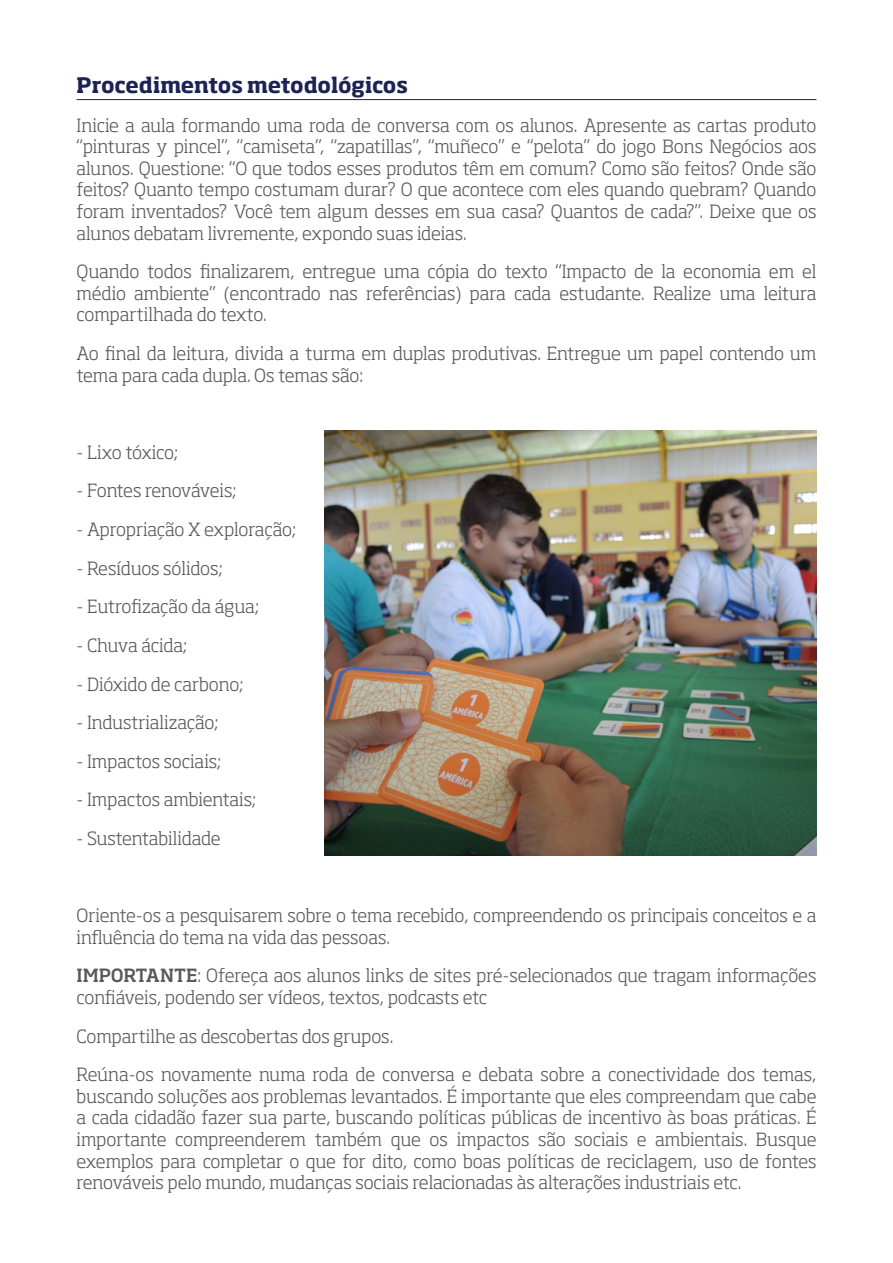
<style>
.page{position:relative;width:893px;height:1263px;background:#fff}
.page>*{position:absolute;margin:0;border:0;box-sizing:border-box;transform-origin:0 0}
.t1{font:700 21px "Soho Std";letter-spacing:-.01em;color:#1d2254}
.t2{font:300 18px/21.6px "Soho Std";letter-spacing:-.005em;color:#58595b}
.t3{font:300 18px "Soho Std";letter-spacing:-.025em;color:#58595b}
.s1{font-weight:500}
</style>
<div class="page">
<hr style="left:77px;top:99px;width:739px;height:1px;background:#1d2254">
<img style="left:325px;top:431px;width:491px;height:425px">
<p class="t1" style="left:77px;top:72px;width:333px">Procedimentos metodológicos</p>
<p class="t2" style="left:77px;top:114px;width:741px;text-align:justify">Inicie a aula formando uma roda de conversa com os alunos. Apresente as cartas produto “pinturas y pincel”, “camiseta”, “zapatillas”, “muñeco” e “pelota” do jogo Bons Negócios aos alunos. Questione: “O que todos esses produtos têm em comum? Como são feitos? Onde são feitos? Quanto tempo costumam durar? O que acontece com eles quando quebram? Quando foram inventados? Você tem algum desses em sua casa? Quantos de cada?”. Deixe que os alunos debatam livremente, expondo suas ideias.</p>
<p class="t2" style="left:77px;top:260px;width:741px;text-align:justify">Quando todos finalizarem, entregue uma cópia do texto “Impacto de la economia em el médio ambiente” (encontrado nas referências) para cada estudante. Realize uma leitura compartilhada do texto.</p>
<p class="t2" style="left:77px;top:342px;width:741px">Ao final da leitura, divida a turma em duplas produtivas. Entregue um papel contendo um tema para cada dupla. Os temas são:</p>
<p class="t2" style="left:77px;top:441px;width:103px">- Lixo tóxico;</p>
<p class="t3" style="left:77px;top:479px;width:162px">- Fontes renováveis;</p>
<p class="t2" style="left:77px;top:518px;width:221px">- Apropriação X exploração;</p>
<p class="t2" style="left:77px;top:557px;width:148px">- Resíduos sólidos;</p>
<p class="t2" style="left:77px;top:596px;width:184px">- Eutrofização da água;</p>
<p class="t2" style="left:77px;top:634px;width:112px">- Chuva ácida;</p>
<p class="t2" style="left:77px;top:673px;width:168px">- Dióxido de carbono;</p>
<p class="t2" style="left:77px;top:711px;width:144px">- Industrialização;</p>
<p class="t2" style="left:77px;top:750px;width:146px">- Impactos sociais;</p>
<p class="t2" style="left:77px;top:789px;width:181px">- Impactos ambientais;</p>
<p class="t2" style="left:77px;top:827px;width:146px">- Sustentabilidade</p>
<p class="t2" style="left:77px;top:904px;width:741px">Oriente-os a pesquisarem sobre o tema recebido, compreendendo os principais conceitos e a influência do tema na vida das pessoas.</p>
<p class="t2" style="left:77px;top:965px;width:741px"><span class="s1">IMPORTANTE</span>: Ofereça aos alunos links de sites pré-selecionados que tragam informações confiáveis, podendo ser vídeos, textos, podcasts etc</p>
<p class="t2" style="left:77px;top:1016px;width:741px;line-height:38.5px">Compartilhe as descobertas dos grupos.<br>Reúna-os novamente numa roda de conversa e debata sobre a conectividade dos temas,</p>
<p class="t2" style="left:77px;top:1085px;width:741px;text-align:justify">buscando soluções aos problemas levantados. É importante que eles compreendam que cabe a cada cidadão fazer sua parte, buscando políticas públicas de incentivo às boas práticas. É importante compreenderem também que os impactos são sociais e ambientais. Busque exemplos para completar o que for dito, como boas políticas de reciclagem, uso de fontes renováveis pelo mundo, mudanças sociais relacionadas às alterações industriais etc.</p>
</div>
